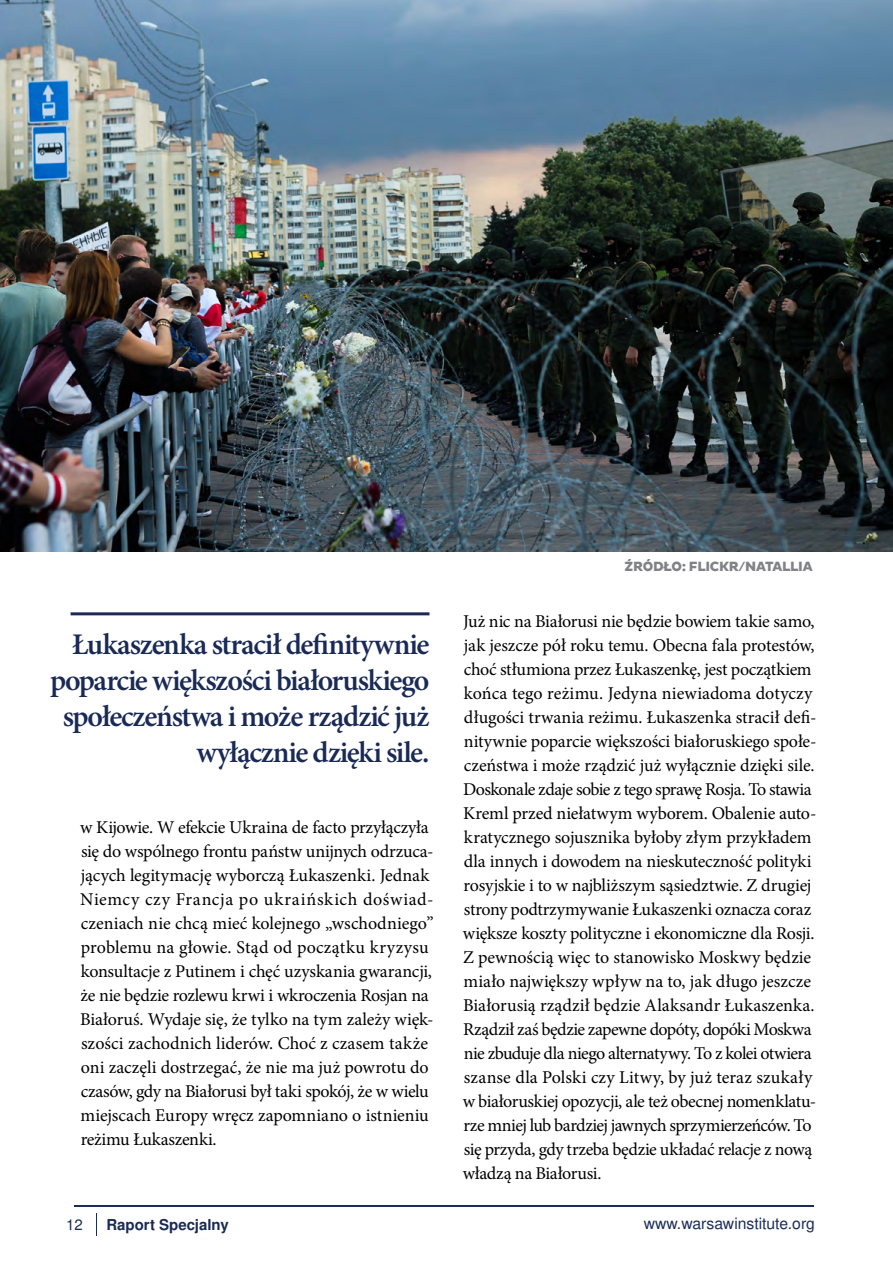
<style>
.page{position:relative;width:893px;height:1263px;background:#fff}
.page>*{position:absolute;margin:0;border:0;box-sizing:border-box;transform-origin:0 0}
.t1{font:600 30px/36px "Minion Pro";letter-spacing:-.04em;color:#1a2a56;text-align:right}
.t2{font:18px/24px "Minion Pro";letter-spacing:-.01em;color:#000}
.t3{font:15.75px "Nimbus San L";color:#1b2c57}
.t4{font:700 15px "Nimbus San L";color:#1a2a56}
.t5{font:15px "Nimbus San L";color:#1b2c57}
.t6{font:800 13.5px "Pluto Sans W01";letter-spacing:-.02em;color:#818285}
</style>
<div class="page">
<hr style="left:74px;top:1205px;width:740px;height:1px;background:#1b2c57">
<svg style="left:96px;top:1214px;width:1px;height:22px"></svg>
<hr style="left:71px;top:612px;width:358px;height:3px;background:#1a2a56">
<img style="left:0;top:0;width:893px;height:551px">
<h1 class="t1" style="left:50px;top:626px;width:381px">Łukaszenka stracił definitywnie poparcie większości białoruskiego społeczeństwa i może rządzić już wyłącznie dzięki sile.</h1>
<p class="t2" style="left:80px;top:815px;width:355px">w Kijowie. W efekcie Ukraina de facto przyłączyła się do wspólnego frontu państw unijnych odrzuca&shy;jących legitymację wyborczą Łukaszenki. Jednak Niemcy czy Francja po ukraińskich doświad&shy;czeniach nie chcą mieć kolejnego „wschodniego” problemu na głowie. Stąd od początku kryzysu konsultacje z Putinem i chęć uzyskania gwarancji, że nie będzie rozlewu krwi i wkroczenia Rosjan na Białoruś. Wydaje się, że tylko na tym zależy więk&shy;szości zachodnich liderów. Choć z czasem także oni zaczęli dostrzegać, że nie ma już powrotu do czasów, gdy na Białorusi był taki spokój, że w wielu miejscach Europy wręcz zapomniano o istnieniu reżimu Łukaszenki.</p>
<p class="t6" style="left:625px;top:559px;width:189px">ŹRÓDŁO: FLICKR/NATALLIA</p>
<p class="t2" style="left:463px;top:609px;width:355px">Już nic na Białorusi nie będzie bowiem takie samo, jak jeszcze pół roku temu. Obecna fala protestów, choć stłumiona przez Łukaszenkę, jest początkiem końca tego reżimu. Jedyna niewiadoma dotyczy długości trwania reżimu. Łukaszenka stracił defi&shy;nitywnie poparcie większości białoruskiego społe&shy;czeństwa i może rządzić już wyłącznie dzięki sile.<br>Doskonale zdaje sobie z tego sprawę Rosja. To stawia Kreml przed niełatwym wyborem. Obalenie auto&shy;kratycznego sojusznika byłoby złym przykładem dla innych i dowodem na nieskuteczność polityki rosyjskie i to w najbliższym sąsiedztwie. Z drugiej strony podtrzymywanie Łukaszenki oznacza coraz większe koszty polityczne i ekonomiczne dla Rosji.<br>Z pewnością więc to stanowisko Moskwy będzie miało największy wpływ na to, jak długo jeszcze Białorusią rządził będzie Alaksandr Łukaszenka.<br>Rządził zaś będzie zapewne dopóty, dopóki Moskwa nie zbuduje dla niego alternatywy. To z kolei otwiera szanse dla Polski czy Litwy, by już teraz szukały w białoruskiej opozycji, ale też obecnej nomenklatu&shy;rze mniej lub bardziej jawnych sprzymierzeńców. To się przyda, gdy trzeba będzie układać relacje z nową władzą na Białorusi.</p>
<p class="t5" style="left:66px;top:1214px;width:18px">12</p>
<p class="t3" style="left:644px;top:1212px;width:173px">www.warsawinstitute.org</p>
<p class="t4" style="left:106px;top:1214px;width:124px">Raport Specjalny</p>
</div>
